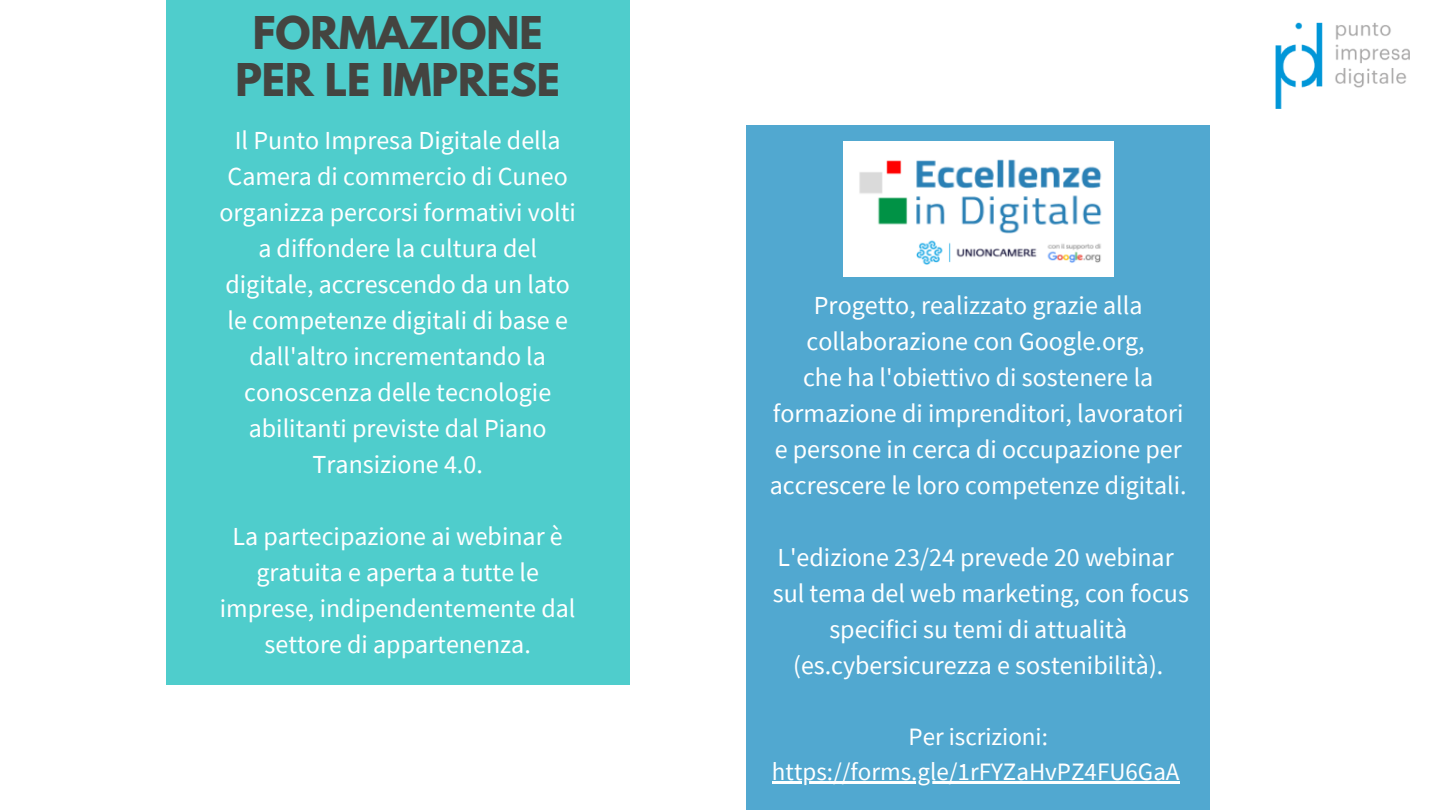
<style>
.page{position:relative;width:1440px;height:810px;background:#fff}
.page>*{position:absolute;margin:0;border:0;box-sizing:border-box;transform-origin:0 0}
.t1{font:700 40px/46.5px "League Spartan";color:#444440;text-align:center}
.t2{font:26px/36px "Source Sans Pro";color:#fff;text-align:center}
.t3{font:25px/34.5px "Source Sans Pro";color:#fff;text-align:center}
</style>
<div class="page">
<div style="left:166px;top:0;width:463px;height:685px;background:#4fcdcc"></div>
<div style="left:746px;top:125px;width:464px;height:685px;background:#51a8d0"></div>
<img style="left:843px;top:141px;width:270px;height:135px">
<hr style="left:772px;top:781px;width:408px;height:3px;background:#fff">
<img style="left:1275px;top:22px;width:135px;height:87px">
<p class="t1" style="left:235px;top:15px;width:326px">FORMAZIONE<br>PER LE IMPRESE</p>
<p class="t2" style="left:220px;top:122px;width:358px">Il Punto Impresa Digitale della<br>Camera di commercio di Cuneo organizza percorsi formativi volti a diffondere la cultura del digitale, accrescendo da un lato le competenze digitali di base e dall'altro incrementando la conoscenza delle tecnologie abilitanti previste dal Piano<br>Transizione 4.0.</p>
<p class="t2" style="left:220px;top:518px;width:357px">La partecipazione ai webinar è gratuita e aperta a tutte le imprese, indipendentemente dal settore di appartenenza.</p>
<p class="t2" style="left:807px;top:287px;width:340px;text-align:left">Progetto, realizzato grazie alla collaborazione con Google.org,</p>
<p class="t2" style="left:770px;top:359px;width:418px">che ha l'obiettivo di sostenere la formazione di imprenditori, lavoratori e persone in cerca di occupazione per accrescere le loro competenze digitali.</p>
<p class="t2" style="left:773px;top:539px;width:418px">L'edizione 23/24 prevede 20 webinar sul tema del web marketing, con focus specifici su temi di attualità (es.cybersicurezza e sostenibilità).</p>
<p class="t3" style="left:772px;top:719px;width:409px">Per iscrizioni: https://forms.gle/1rFYZaHvPZ4FU6GaA</p>
</div>
